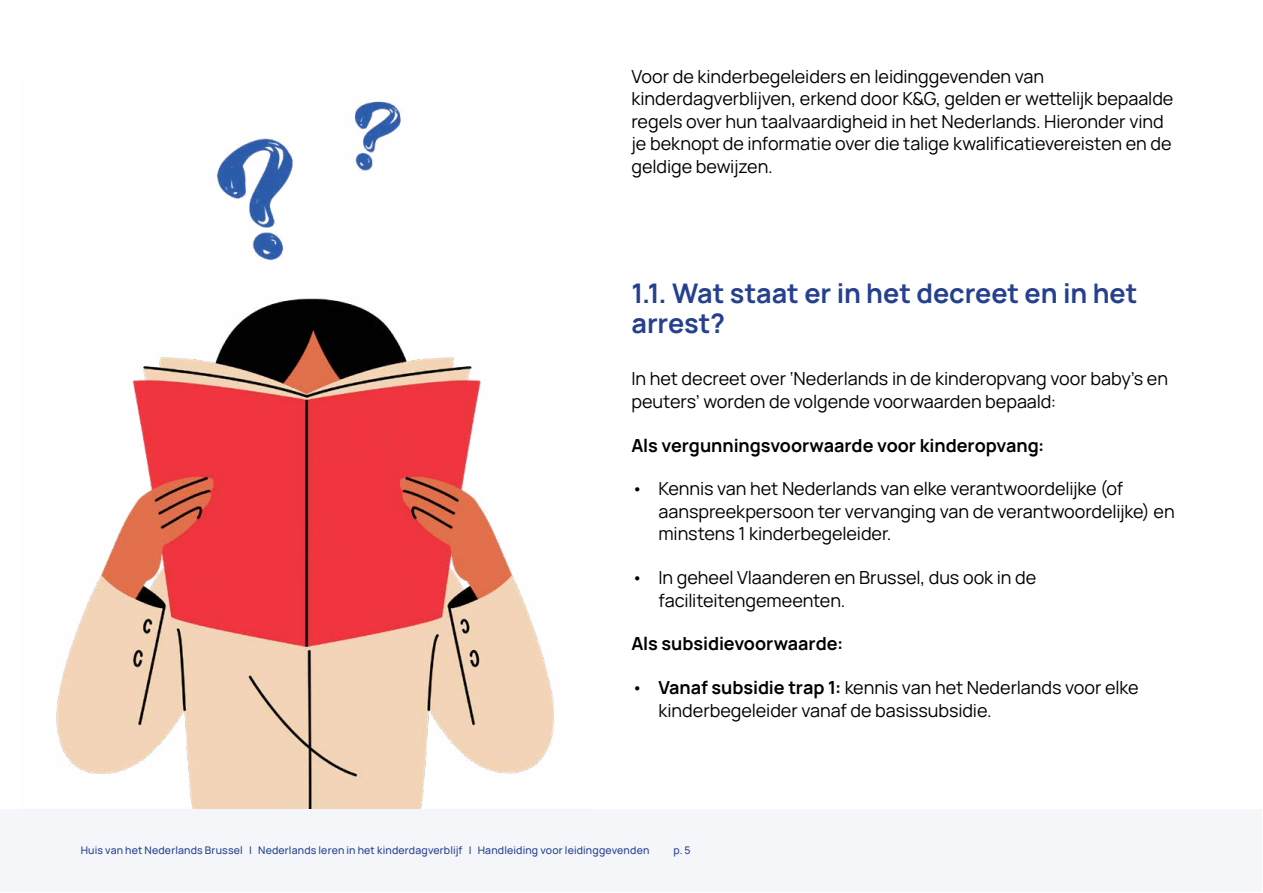
<style>
.page{position:relative;width:1263px;height:893px;background:#fff}
.page>*{position:absolute;margin:0;border:0;box-sizing:border-box;transform-origin:0 0}
.t1{font:700 27px/30px "Manrope";letter-spacing:-.005em;color:#25408f}
.t2{font:18px/22.5px "Manrope";letter-spacing:-.005em;color:#000}
.t3{font:700 18px "Manrope";color:#000}
.t4{font:500 10.5px "Manrope";letter-spacing:.015em;color:#25408f}
.s1{font-weight:700}
</style>
<div class="page">
<img style="left:56px;top:101px;width:498px;height:708px">
<div style="left:1px;top:809px;width:1261px;height:83px;background:#f4f6f9"></div>
<p class="t2" style="left:631px;top:64px;width:543px">Voor de kinderbegeleiders en leidinggevenden van kinderdagverblijven, erkend door K&amp;G, gelden er wettelijk bepaalde regels over hun taalvaardigheid in het Nederlands. Hieronder vind je beknopt de informatie over die talige kwalificatievereisten en de geldige bewijzen.</p>
<h1 class="t1" style="left:631px;top:277px;width:507px">1.1. Wat staat er in het decreet en in het arrest?</h1>
<p class="t2" style="left:631px;top:367px;width:538px">In het decreet over ‘Nederlands in de kinderopvang voor baby’s en peuters’ worden de volgende voorwaarden bepaald:</p>
<p class="t3" style="left:631px;top:432px;width:414px">Als vergunningsvoorwaarde voor kinderopvang:</p>
<p class="t2" style="left:658px;top:477px;width:518px;text-indent:-27px">• Kennis van het Nederlands van elke verantwoordelijke (of aanspreekpersoon ter vervanging van de verantwoordelijke) en minstens 1 kinderbegeleider.</p>
<p class="t2" style="left:658px;top:566px;width:379px;text-indent:-27px">• In geheel Vlaanderen en Brussel, dus ook in de faciliteitengemeenten.</p>
<p class="t3" style="left:631px;top:631px;width:213px">Als subsidievoorwaarde:</p>
<p class="t2" style="left:658px;top:676px;width:482px;text-indent:-27px">• <span class="s1">Vanaf subsidie trap 1:</span> kennis van het Nederlands voor elke kinderbegeleider vanaf de basissubsidie.</p>
<p class="t4" style="left:81px;top:843px;width:570px">Huis van het Nederlands Brussel | Nederlands leren in het kinderdagverblijf | Handleiding voor leidinggevenden</p>
<p class="t4" style="left:673px;top:843px;width:19px">p. 5</p>
</div>
